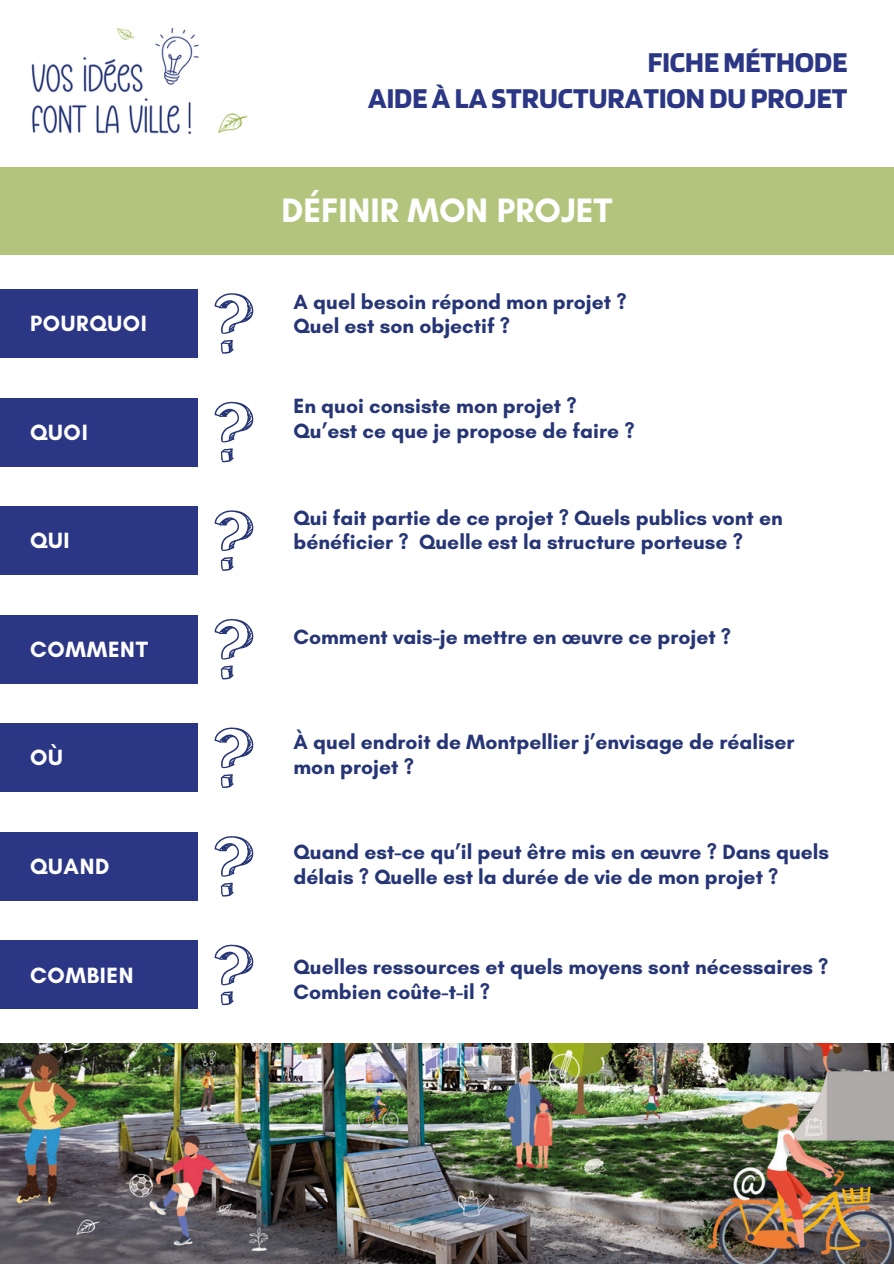
<style>
.page{position:relative;width:894px;height:1264px;background:#fff}
.page>*{position:absolute;margin:0;border:0;box-sizing:border-box;transform-origin:0 0}
.t1{font:700 34.5px "Glacial Indifference";color:#fff}
.t2{font:700 30px/36px "Blinker";color:#2b3785;text-align:right}
.t3{font:700 22.5px "Glacial Indifference";letter-spacing:.03em;color:#fff}
.t4{font:700 21px/24.8px "Glacial Indifference";color:#263575}
</style>
<div class="page">
<div style="left:0;top:167px;width:893px;height:88px;background:#b3c57d"></div>
<img style="left:31px;top:27px;width:217px;height:108px">
<img style="left:0;top:1043px;width:893px;height:220px">
<div style="left:0;top:289px;width:197px;height:68px;background:#2b3785"></div>
<svg style="left:221px;top:340px;width:12px;height:14px"></svg>
<svg style="left:214px;top:293px;width:40px;height:41px"></svg>
<div style="left:0;top:398px;width:197px;height:68px;background:#2b3785"></div>
<svg style="left:221px;top:448px;width:12px;height:14px"></svg>
<svg style="left:214px;top:401px;width:40px;height:41px"></svg>
<div style="left:0;top:506px;width:197px;height:68px;background:#2b3785"></div>
<svg style="left:221px;top:557px;width:12px;height:14px"></svg>
<svg style="left:214px;top:510px;width:40px;height:41px"></svg>
<div style="left:0;top:615px;width:197px;height:68px;background:#2b3785"></div>
<svg style="left:221px;top:665px;width:12px;height:14px"></svg>
<svg style="left:214px;top:619px;width:40px;height:40px"></svg>
<div style="left:0;top:723px;width:197px;height:68px;background:#2b3785"></div>
<svg style="left:221px;top:774px;width:12px;height:14px"></svg>
<svg style="left:214px;top:727px;width:40px;height:41px"></svg>
<div style="left:0;top:832px;width:197px;height:68px;background:#2b3785"></div>
<svg style="left:221px;top:882px;width:12px;height:14px"></svg>
<svg style="left:214px;top:836px;width:40px;height:40px"></svg>
<div style="left:0;top:940px;width:197px;height:68px;background:#2b3785"></div>
<svg style="left:221px;top:991px;width:12px;height:14px"></svg>
<svg style="left:214px;top:944px;width:40px;height:41px"></svg>
<p class="t3" style="left:30px;top:310px;width:118px">POURQUOI</p>
<h3 class="t3" style="left:30px;top:418px;width:59px">QUOI</h3>
<p class="t3" style="left:30px;top:527px;width:41px">QUI</p>
<h3 class="t3" style="left:30px;top:635px;width:119px">COMMENT</h3>
<p class="t3" style="left:30px;top:744px;width:34px">OÙ</p>
<p class="t3" style="left:30px;top:852px;width:81px">QUAND</p>
<p class="t3" style="left:30px;top:961px;width:105px">COMBIEN</p>
<h3 class="t2" style="left:368px;top:44px;width:480px">FICHE MÉTHODE<br>AIDEÀLASTRUCTURATIONDUPROJET</h3>
<p class="t1" style="left:281px;top:189px;width:332px">DÉFINIR MON PROJET</p>
<p class="t4" style="left:293px;top:289px;width:334px">A quel besoin répond mon projet ?</p>
<h2 class="t4" style="left:293px;top:313px;width:218px">Quel est son objectif ?</h2>
<h1 class="t4" style="left:293px;top:393px;width:284px">En quoi consiste mon projet ?</h1>
<h3 class="t4" style="left:293px;top:418px;width:342px">Qu’est ce que je propose de faire ?</h3>
<p class="t4" style="left:293px;top:505px;width:490px">Qui fait partie de ce projet ? Quels publics vont en bénéficier ? Quelle est la structure porteuse ?</p>
<h3 class="t4" style="left:293px;top:624px;width:439px">Comment vais-je mettre en œuvre ce projet ?</h3>
<p class="t4" style="left:293px;top:729px;width:502px">À quel endroit de Montpellier j’envisage de réaliser mon projet ?</p>
<h3 class="t4" style="left:293px;top:839px;width:537px">Quand est-ce qu’il peut être mis en œuvre ? Dans quels délais ? Quelle est la durée de vie de mon projet ?</h3>
<p class="t4" style="left:293px;top:954px;width:536px">Quelles ressources et quels moyens sont nécessaires ?</p>
<h3 class="t4" style="left:293px;top:979px;width:198px">Combien coûte-t-il ?</h3>
</div>
